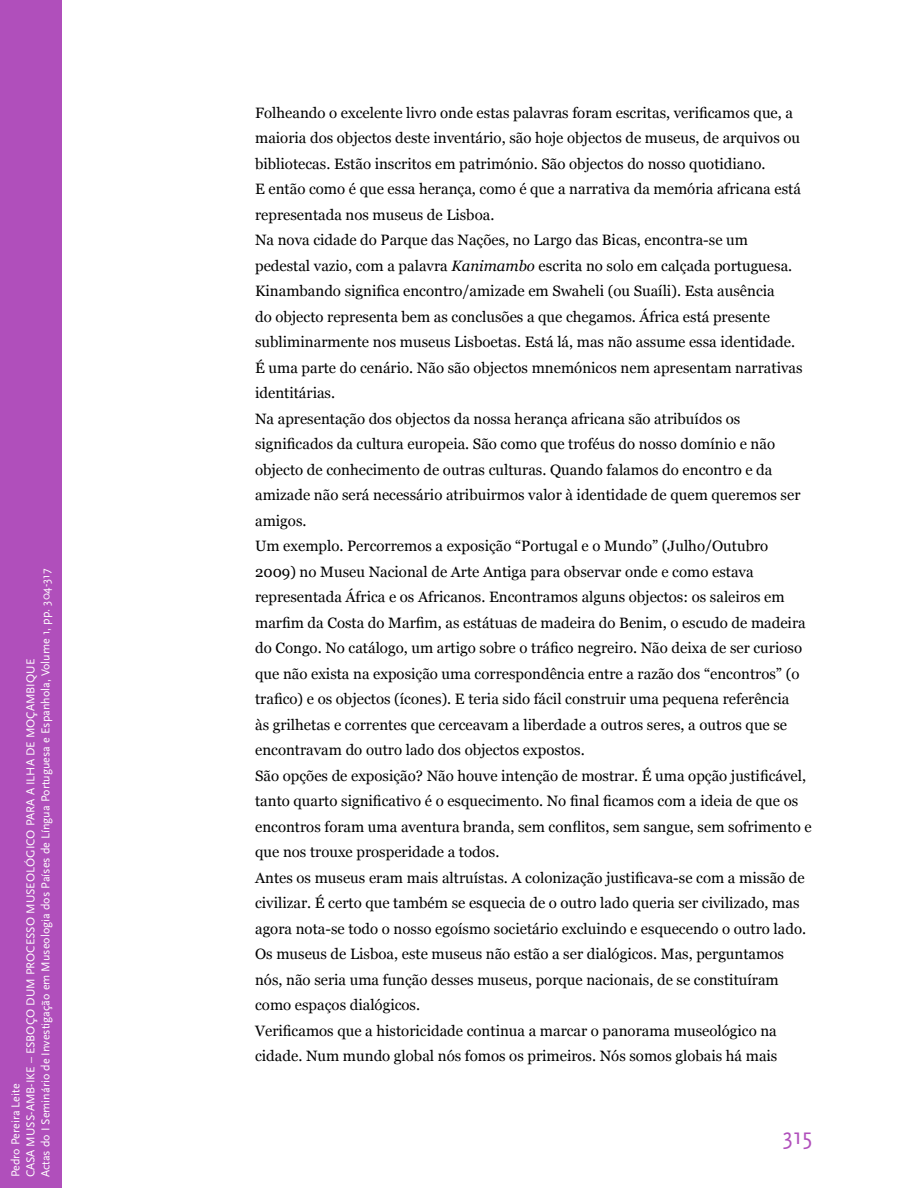
<style>
.page{position:relative;width:918px;height:1188px;background:#fff}
.page>*{position:absolute;margin:0;border:0;box-sizing:border-box;transform-origin:0 0}
.t1{font:24px "Scala Sans Pro";color:#b04fbb}
.t2{font:15px/25.5px "Georgia";color:#000}
.t3{font:12px/15px "Scala Sans Pro";color:#fff}
.s1{font-style:italic}
</style>
<div class="page">
<div style="left:0;top:0;width:62px;height:1188px;background:#b04fbb"></div>
<p class="t3" style="left:9px;top:1177px;width:610px;rotate:-90deg">Pedro Pereira Leite<br>CASA MUSS-AMB-IKE – ESBOÇO DUM PROCESSO MUSEOLÓGICO PARA A ILHA DE MOÇAMBIQUE<br>Actas do I Seminário de Investigação em Museologia dos Países de Língua Portuguesa e Espanhola, Volume 1, pp. 304-317</p>
<p class="t2" style="left:255px;top:101px;width:558px">Folheando o excelente livro onde estas palavras foram escritas, verificamos que, a maioria dos objectos deste inventário, são hoje objectos de museus, de arquivos ou bibliotecas. Estão inscritos em património. São objectos do nosso quotidiano.<br>E então como é que essa herança, como é que a narrativa da memória africana está representada nos museus de Lisboa.<br>Na nova cidade do Parque das Nações, no Largo das Bicas, encontra-se um<br>pedestal vazio, com a palavra <span class="s1">Kanimambo</span> escrita no solo em calçada portuguesa.<br>Kinambando significa encontro/amizade em Swaheli (ou Suaíli). Esta ausência<br>do objecto representa bem as conclusões a que chegamos. África está presente subliminarmente nos museus Lisboetas. Está lá, mas não assume essa identidade.<br>É uma parte do cenário. Não são objectos mnemónicos nem apresentam narrativas identitárias.<br>Na apresentação dos objectos da nossa herança africana são atribuídos os significados da cultura europeia. São como que troféus do nosso domínio e não objecto de conhecimento de outras culturas. Quando falamos do encontro e da amizade não será necessário atribuirmos valor à identidade de quem queremos ser amigos.<br>Um exemplo. Percorremos a exposição “Portugal e o Mundo” (Julho/Outubro 2009) no Museu Nacional de Arte Antiga para observar onde e como estava representada África e os Africanos. Encontramos alguns objectos: os saleiros em marfim da Costa do Marfim, as estátuas de madeira do Benim, o escudo de madeira do Congo. No catálogo, um artigo sobre o tráfico negreiro. Não deixa de ser curioso que não exista na exposição uma correspondência entre a razão dos “encontros” (o trafico) e os objectos (ícones). E teria sido fácil construir uma pequena referência<br>às grilhetas e correntes que cerceavam a liberdade a outros seres, a outros que se encontravam do outro lado dos objectos expostos.<br>São opções de exposição? Não houve intenção de mostrar. É uma opção justificável, tanto quarto significativo é o esquecimento. No final ficamos com a ideia de que os encontros foram uma aventura branda, sem conflitos, sem sangue, sem sofrimento e que nos trouxe prosperidade a todos.<br>Antes os museus eram mais altruístas. A colonização justificava-se com a missão de civilizar. É certo que também se esquecia de o outro lado queria ser civilizado, mas agora nota-se todo o nosso egoísmo societário excluindo e esquecendo o outro lado.<br>Os museus de Lisboa, este museus não estão a ser dialógicos. Mas, perguntamos nós, não seria uma função desses museus, porque nacionais, de se constituíram como espaços dialógicos.<br>Verificamos que a historicidade continua a marcar o panorama museológico na cidade. Num mundo global nós fomos os primeiros. Nós somos globais há mais</p>
<h1 class="t1" style="left:783px;top:1124px;width:31px">315</h1>
</div>
